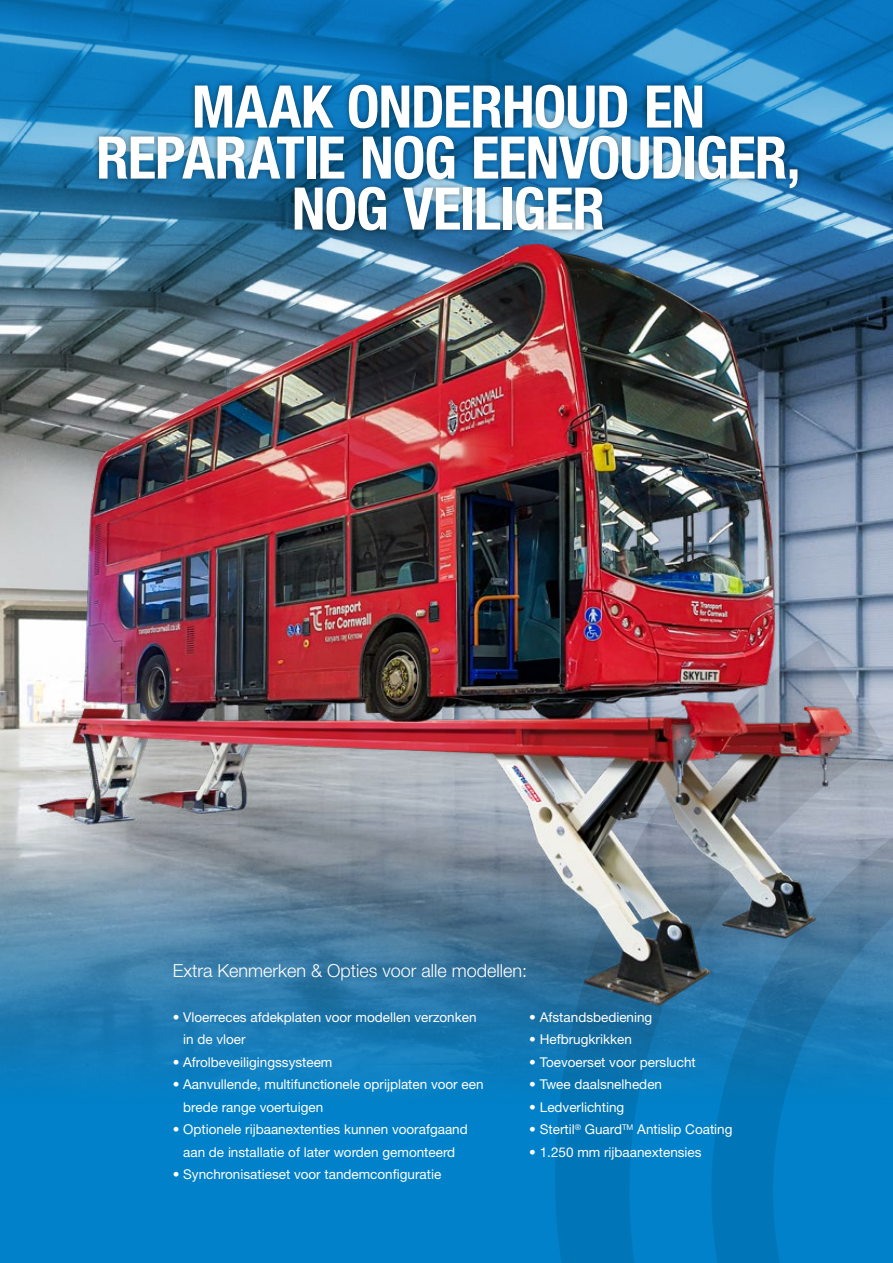
<style>
.page{position:relative;width:893px;height:1263px;background:#fff}
.page>*{position:absolute;margin:0;border:0;box-sizing:border-box;transform-origin:0 0}
.t1{font:700 condensed 58.8px/51px "Helvetica Neue LT Std";letter-spacing:-.02em;color:#fff;text-align:center}
.t2{font:300 18px "Helvetica Neue LT Std";color:#fff}
.t3{font:13.5px/22.5px "Helvetica Neue LT Std";color:#fff}
</style>
<div class="page">
<div style="left:0;top:815px;width:893px;height:448px;background:#0081c9"></div>
<svg style="left:553px;top:1071px;width:340px;height:192px"></svg>
<svg style="left:0;top:0;width:893px;height:336px;background:#167bbb"></svg>
<img style="left:6px;top:177px;width:887px;height:894px">
<div style="left:93px;top:79px;width:711px;height:157px;background:#000;opacity:.44"></div>
<h1 class="t1" style="left:96px;top:80px;width:706px">MAAK ONDERHOUD EN<br>REPARATIE NOG EENVOUDIGER,<br>NOG VEILIGER</h1>
<h2 class="t2" style="left:173px;top:959px;width:356px">Extra Kenmerken &amp; Opties voor alle modellen:</h2>
<p class="t3" style="left:183px;top:1005px;width:295px;text-indent:-11px">• Vloerreces afdekplaten voor modellen verzonken in de vloer</p>
<p class="t3" style="left:173px;top:1050px;width:161px">• Afrolbeveiligingssysteem</p>
<p class="t3" style="left:183px;top:1073px;width:302px;text-indent:-11px">• Aanvullende, multifunctionele oprijplaten voor een brede range voertuigen</p>
<p class="t3" style="left:173px;top:1118px;width:297px;text-align:center">• Optionele rijbaanextenties kunnen voorafgaand aan de installatie of later worden gemonteerd</p>
<p class="t3" style="left:173px;top:1163px;width:270px">• Synchronisatieset voor tandemconfiguratie</p>
<p class="t3" style="left:529px;top:1005px;width:125px">• Afstandsbediening</p>
<p class="t3" style="left:529px;top:1028px;width:104px">• Hefbrugkrikken</p>
<p class="t3" style="left:529px;top:1050px;width:168px">• Toevoerset voor perslucht</p>
<p class="t3" style="left:529px;top:1073px;width:134px">• Twee daalsnelheden</p>
<p class="t3" style="left:529px;top:1095px;width:97px">• Ledverlichting</p>
<p class="t3" style="left:529px;top:1118px;width:205px">• Stertil<sup>®</sup> Guard<sup>TM</sup> Antislip Coating</p>
<p class="t3" style="left:529px;top:1140px;width:174px">• 1.250 mm rijbaanextensies</p>
</div>
